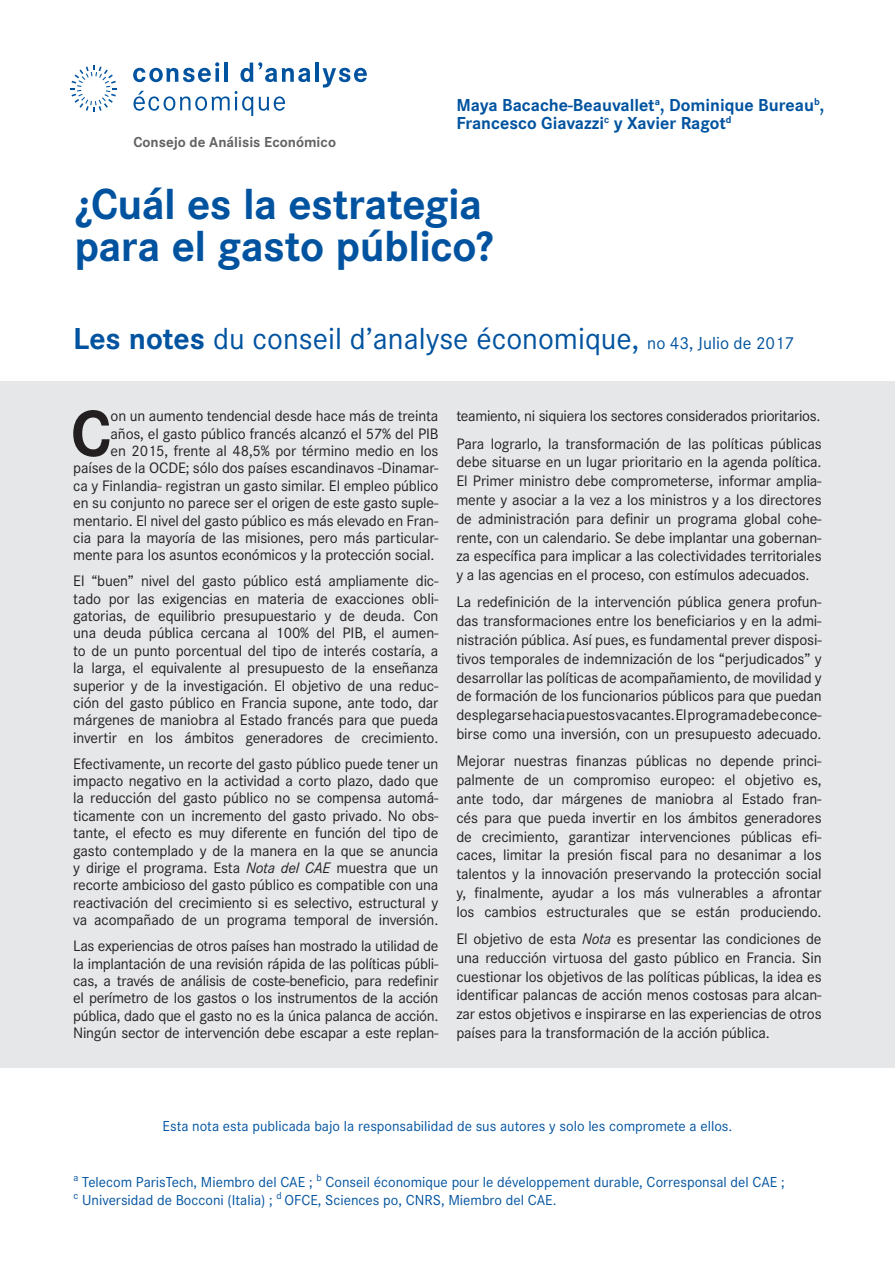
<style>
.page{position:relative;width:895px;height:1264px;background:#fff}
.page>*{position:absolute;margin:0;border:0;box-sizing:border-box;transform-origin:0 0}
.t1{font:700 67.5px "Corporate S";color:#231f20}
.t2{font:700 45px/42px "Corporate S";letter-spacing:-.01em;color:#0153a0}
.t3{font:31.5px "Corporate S";color:#0153a0}
.t4{font:700 18px/18px "Corporate S";color:#0153a0}
.t5{font:15.75px/17.4px "Corporate S";letter-spacing:-.01em;color:#231f20;text-align:justify}
.t6{font:15px/18px "Corporate S";color:#0153a0}
.t7{font:700 15px "Corporate S";color:#636366}
.s1{font-weight:700}
.s2{font-size:18px}
.s3{font-style:italic}
</style>
<div class="page">
<div style="left:0;top:381px;width:895px;height:687px;background:#e6e7e9"></div>
<svg style="left:133px;top:62px;width:86px;height:20px"></svg>
<svg style="left:215px;top:68px;width:4px;height:14px"></svg>
<hr style="left:224px;top:63px;width:4px;height:19px;background:#0153a0">
<svg style="left:240px;top:62px;width:70px;height:20px"></svg>
<hr style="left:315px;top:63px;width:3px;height:19px;background:#0153a0">
<svg style="left:323px;top:68px;width:44px;height:19px"></svg>
<svg style="left:134px;top:91px;width:151px;height:25px"></svg>
<svg style="left:71px;top:66px;width:46px;height:46px"></svg>
<p class="t7" style="left:134px;top:131px;width:204px">Consejo de Análisis Económico</p>
<p class="t4" style="left:456px;top:95px;width:369px">Maya Bacache-Beauvallet<sup>a</sup>, Dominique Bureau<sup>b</sup>,<br>Francesco Giavazzi<sup>c</sup> y Xavier Ragot<sup>d</sup></p>
<h2 class="t2" style="left:74px;top:182px;width:420px">¿Cuál es la estrategia para el gasto público?</h2>
<h3 class="t3" style="left:73px;top:317px;width:723px"><span class="s1">Les notes</span> du conseil d’analyse économique, <span class="s2">no 43, Julio de 2017</span></h3>
<h1 class="t1" style="left:71px;top:387px;width:42px">C</h1>
<p class="t5" style="left:73px;top:407px;width:367px;text-align:right">on un aumento tendencial desde hace más de treinta<br>años, el gasto público francés alcanzó el 57% del PIB<br>en 2015, frente al 48,5% por término medio en los países de la OCDE; sólo dos países escandinavos -Dinamar&shy;ca y Finlandia- registran un gasto similar. El empleo público en su conjunto no parece ser el origen de este gasto suple&shy;mentario. El nivel del gasto público es más elevado en Fran&shy;cia para la mayoría de las misiones, pero más particular&shy;mente para los asuntos económicos y la protección social.</p>
<p class="t5" style="left:73px;top:571px;width:367px">El “buen” nivel del gasto público está ampliamente dic&shy;tado por las exigencias en materia de exacciones obli&shy;gatorias, de equilibrio presupuestario y de deuda. Con una deuda pública cercana al 100% del PIB, el aumen&shy;to de un punto porcentual del tipo de interés costaría, a la larga, el equivalente al presupuesto de la enseñanza superior y de la investigación. El objetivo de una reduc&shy;ción del gasto público en Francia supone, ante todo, dar márgenes de maniobra al Estado francés para que pueda invertir en los ámbitos generadores de crecimiento.</p>
<p class="t5" style="left:73px;top:754px;width:367px">Efectivamente, un recorte del gasto público puede tener un impacto negativo en la actividad a corto plazo, dado que la reducción del gasto público no se compensa automá&shy;ticamente con un incremento del gasto privado. No obs&shy;tante, el efecto es muy diferente en función del tipo de gasto contemplado y de la manera en la que se anuncia y dirige el programa. Esta <span class="s3">Nota del CAE</span> muestra que un recorte ambicioso del gasto público es compatible con una reactivación del crecimiento si es selectivo, estructural y va acompañado de un programa temporal de inversión.</p>
<p class="t5" style="left:73px;top:936px;width:367px">Las experiencias de otros países han mostrado la utilidad de la implantación de una revisión rápida de las políticas públi&shy;cas, a través de análisis de coste-beneficio, para redefinir el perímetro de los gastos o los instrumentos de la acción pública, dado que el gasto no es la única palanca de acción.<br>Ningún sector de intervención debe escapar a este replan-</p>
<p class="t5" style="left:456px;top:402px;width:367px;line-height:27.3px">teamiento, ni siquiera los sectores considerados prioritarios.<br>Para lograrlo, la transformación de las políticas públicas</p>
<p class="t5" style="left:456px;top:452px;width:367px;line-height:18.8px">debe situarse en un lugar prioritario en la agenda política.<br>El Primer ministro debe comprometerse, informar amplia&shy;mente y asociar a la vez a los ministros y a los directores de administración para definir un programa global cohe&shy;rente, con un calendario. Se debe implantar una gobernan&shy;za específica para implicar a las colectividades territoriales y a las agencias en el proceso, con estímulos adecuados.</p>
<p class="t5" style="left:456px;top:592px;width:367px;line-height:18.8px">La redefinición de la intervención pública genera profun&shy;das transformaciones entre los beneficiarios y en la admi&shy;nistración pública. Así pues, es fundamental prever disposi&shy;tivos temporales de indemnización de los “perjudicados” y desarrollar las políticas de acompañamiento, de movilidad y de formación de los funcionarios públicos para que puedan desplegarse hacia puestos vacantes. El programa debe conce&shy;birse como una inversión, con un presupuesto adecuado.</p>
<p class="t5" style="left:456px;top:751px;width:367px;line-height:18.8px">Mejorar nuestras finanzas públicas no depende princi&shy;palmente de un compromiso europeo: el objetivo es, ante todo, dar márgenes de maniobra al Estado fran&shy;cés para que pueda invertir en los ámbitos generadores de crecimiento, garantizar intervenciones públicas efi&shy;caces, limitar la presión fiscal para no desanimar a los talentos y la innovación preservando la protección social y, finalmente, ayudar a los más vulnerables a afrontar los cambios estructurales que se están produciendo.</p>
<p class="t5" style="left:456px;top:928px;width:367px;line-height:18.8px">El objetivo de esta <span class="s3">Nota</span> es presentar las condiciones de una reducción virtuosa del gasto público en Francia. Sin cuestionar los objetivos de las políticas públicas, la idea es identificar palancas de acción menos costosas para alcan&shy;zar estos objetivos e inspirarse en las experiencias de otros países para la transformación de la acción pública.</p>
<p class="t6" style="left:163px;top:1116px;width:571px">Esta nota esta publicada bajo la responsabilidad de sus autores y solo les compromete a ellos.</p>
<p class="t6" style="left:74px;top:1171px;width:713px"><sup>a</sup> Telecom ParisTech, Miembro del CAE ; <sup>b</sup> Conseil économique pour le développement durable, Corresponsal del CAE ; <sup>c</sup> Universidad de Bocconi (Italia) ; <sup>d</sup> OFCE, Sciences po, CNRS, Miembro del CAE.</p>
</div>
